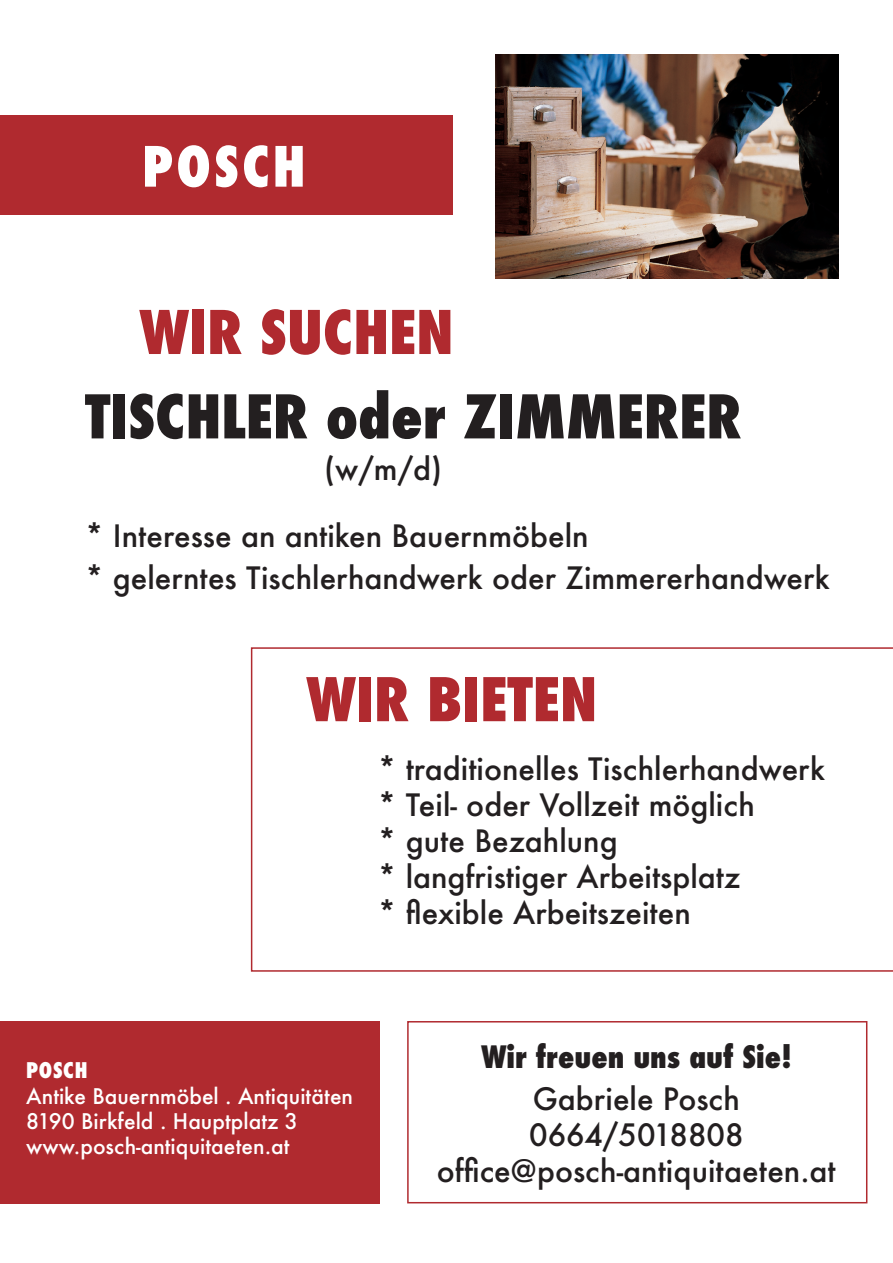
<style>
.page{position:relative;width:893px;height:1263px;background:#fff}
.page>*{position:absolute;margin:0;border:0;box-sizing:border-box;transform-origin:0 0}
.t1{font:800 condensed 58.5px "Futura";color:#231f20}
.t2{font:800 condensed 58.5px "Futura";color:#b02a2f}
.t3{font:800 condensed 54px "Futura";color:#fff}
.t4{font:500 30px "Futura";color:#231f20}
.t5{font:800 condensed 30px "Futura";color:#231f20}
.t6{font:500 21px "Futura";color:#fff}
.t7{font:800 condensed 21px "Futura";letter-spacing:.03em;color:#fff}
</style>
<div class="page">
<div style="left:0;top:115px;width:452px;height:99px;background:#b02a2f"></div>
<img style="left:495px;top:54px;width:344px;height:225px">
<svg style="left:251px;top:647px;width:642px;height:325px"></svg>
<div style="left:0;top:1021px;width:380px;height:182px;background:#b02a2f"></div>
<div style="left:407px;top:1021px;width:460px;height:182px;border:2px solid #b02a2f"></div>
<p class="t3" style="left:142px;top:130px;width:165px">P O S C H</p>
<p class="t2" style="left:139px;top:292px;width:316px">WIR SUCHEN</p>
<p class="t1" style="left:85px;top:377px;width:658px">TISCHLER oder ZIMMERER</p>
<p class="t4" style="left:324px;top:448px;width:119px">(w/m/d)</p>
<p class="t4" style="left:85px;top:515px;width:505px">* Interesse an antiken Bauernmöbeln</p>
<p class="t4" style="left:85px;top:558px;width:746px">* gelerntes Tischlerhandwerk oder Zimmererhandwerk</p>
<p class="t2" style="left:306px;top:660px;width:292px">WIR BIETEN</p>
<p class="t4" style="left:378px;top:748px;width:448px">* traditionelles Tischlerhandwerk</p>
<p class="t4" style="left:378px;top:784px;width:378px">* Teil- oder Vollzeit möglich</p>
<p class="t4" style="left:378px;top:820px;width:241px">* gute Bezahlung</p>
<p class="t4" style="left:378px;top:856px;width:364px">* langfristiger Arbeitsplatz</p>
<p class="t4" style="left:378px;top:892px;width:314px">* flexible Arbeitszeiten</p>
<p class="t7" style="left:26px;top:1056px;width:63px">POSCH</p>
<p class="t6" style="left:26px;top:1081px;width:328px">Antike Bauernmöbel . Antiquitäten</p>
<p class="t6" style="left:26px;top:1106px;width:273px">8190 Birkfeld . Hauptplatz 3</p>
<p class="t6" style="left:26px;top:1132px;width:265px">www.posch-antiquitaeten.at</p>
<p class="t5" style="left:481px;top:1037px;width:312px">Wir freuen uns auf Sie!</p>
<p class="t4" style="left:533px;top:1078px;width:209px">Gabriele Posch</p>
<p class="t4" style="left:529px;top:1114px;width:216px">0664/5018808</p>
<p class="t4" style="left:437px;top:1150px;width:400px">office@posch-antiquitaeten.at</p>
</div>
